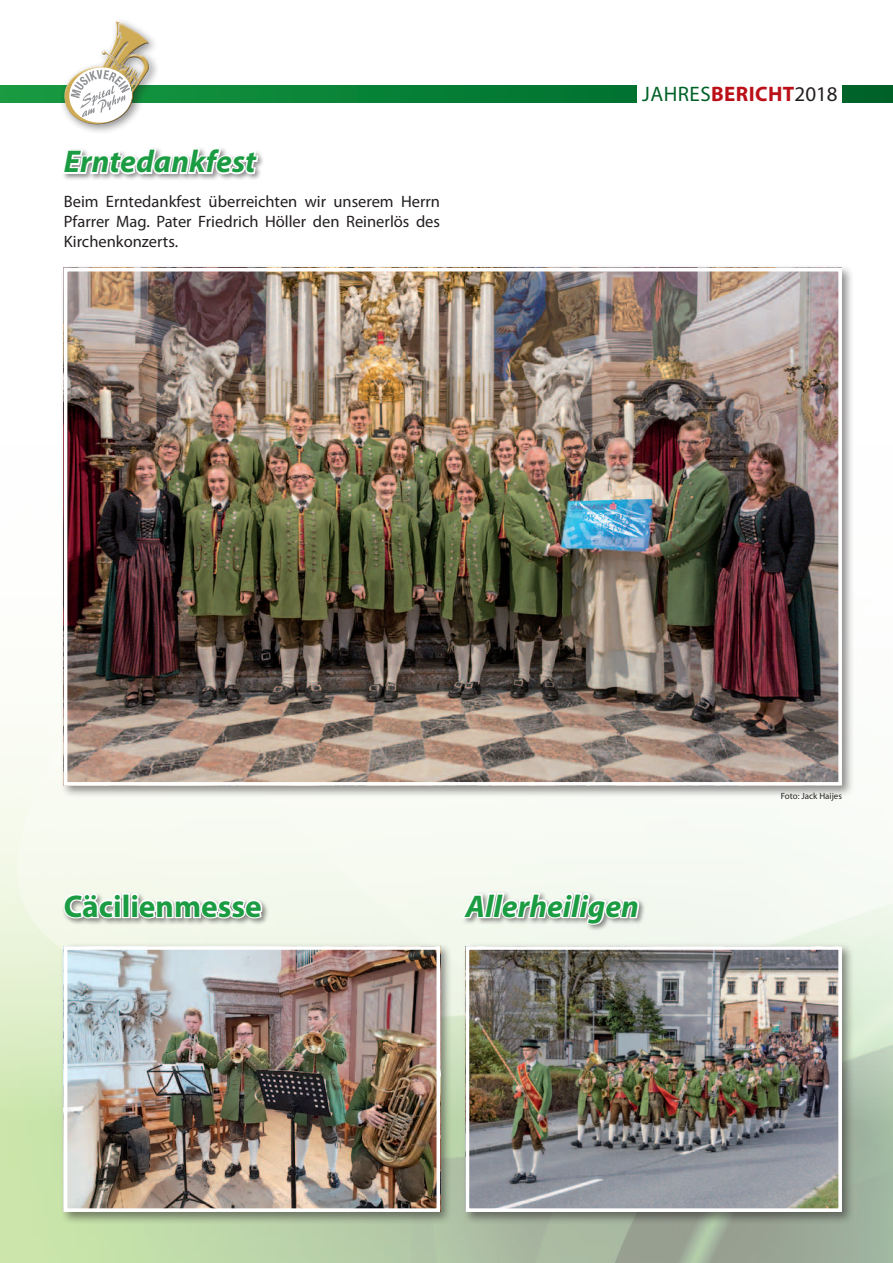
<style>
.page{position:relative;width:893px;height:1263px;background:#fff}
.page>*{position:absolute;margin:0;border:0;box-sizing:border-box;transform-origin:0 0}
.Überschriften_groß{font:italic 700 31.5px "Myriad Pro";color:#1b9c42}
.Überschriften_groß-2{font:700 31.5px "Myriad Pro";color:#1b9c42}
.t1{font:700 21px "Myriad Pro";letter-spacing:.02em;color:#bb1018}
.t2{font:16.5px/20.2px "Myriad Pro";color:#231f20;text-align:justify}
.t3{font:9px "Myriad Pro";color:#231f20}
.s1{font-weight:400;color:#006128}
.s2{font-weight:400;color:#231f20}
</style>
<div class="page">
<svg style="left:0;top:85px;width:893px;height:17px;background:#098037"></svg>
<div style="left:59px;top:17px;width:101px;height:118px;background:#231f20;opacity:.5"></div>
<div style="left:63px;top:22px;width:88px;height:104px;background:#231f20;opacity:.75"></div>
<div style="left:638px;top:85px;width:204px;height:17px;background:#fff"></div>
<div style="left:62px;top:147px;width:204px;height:34px;background:#231f20;opacity:.5"></div>
<svg style="left:62px;top:147px;width:198px;height:29px"></svg>
<div style="left:60px;top:264px;width:794px;height:534px;background:#231f20;opacity:.5"></div>
<img style="left:69px;top:273px;width:768px;height:508px">
<div style="left:64px;top:268px;width:778px;height:518px;border:4px solid #fff"></div>
<div style="left:62px;top:891px;width:208px;height:35px;background:#231f20;opacity:.5"></div>
<svg style="left:62px;top:891px;width:61px;height:29px"></svg>
<div style="left:122px;top:893px;width:8px;height:25px;border:3px solid #fff"></div>
<svg style="left:129px;top:891px;width:135px;height:29px"></svg>
<div style="left:462px;top:891px;width:185px;height:41px;background:#231f20;opacity:.5"></div>
<svg style="left:460px;top:816px;width:181px;height:110px"></svg>
<div style="left:60px;top:942px;width:393px;height:283px;background:#231f20;opacity:.5"></div>
<img style="left:69px;top:951px;width:366px;height:256px">
<div style="left:64px;top:946px;width:376px;height:266px;border:4px solid #fff"></div>
<div style="left:462px;top:942px;width:392px;height:283px;background:#231f20;opacity:.5"></div>
<img style="left:471px;top:951px;width:366px;height:256px">
<div style="left:466px;top:946px;width:376px;height:266px;border:4px solid #fff"></div>
<p class="Überschriften_groß" style="left:64px;top:141px;width:194px">Erntedankfest</p>
<p class="t2" style="left:64px;top:191px;width:378px">Beim Erntedankfest überreichten wir unserem Herrn Pfarrer Mag. Pater Friedrich Höller den Reinerlös des Kirchenkonzerts.</p>
<p class="t1" style="left:642px;top:80px;width:197px"><span class="s1">JAHRES</span>BERICHT<span class="s2">2018</span></p>
<p class="t3" style="left:781px;top:790px;width:63px">Foto: Jack Haijes</p>
<p class="Überschriften_groß-2" style="left:64px;top:885px;width:199px">Cäcilienmesse</p>
<p class="Überschriften_groß" style="left:466px;top:885px;width:175px">Allerheiligen</p>
</div>
